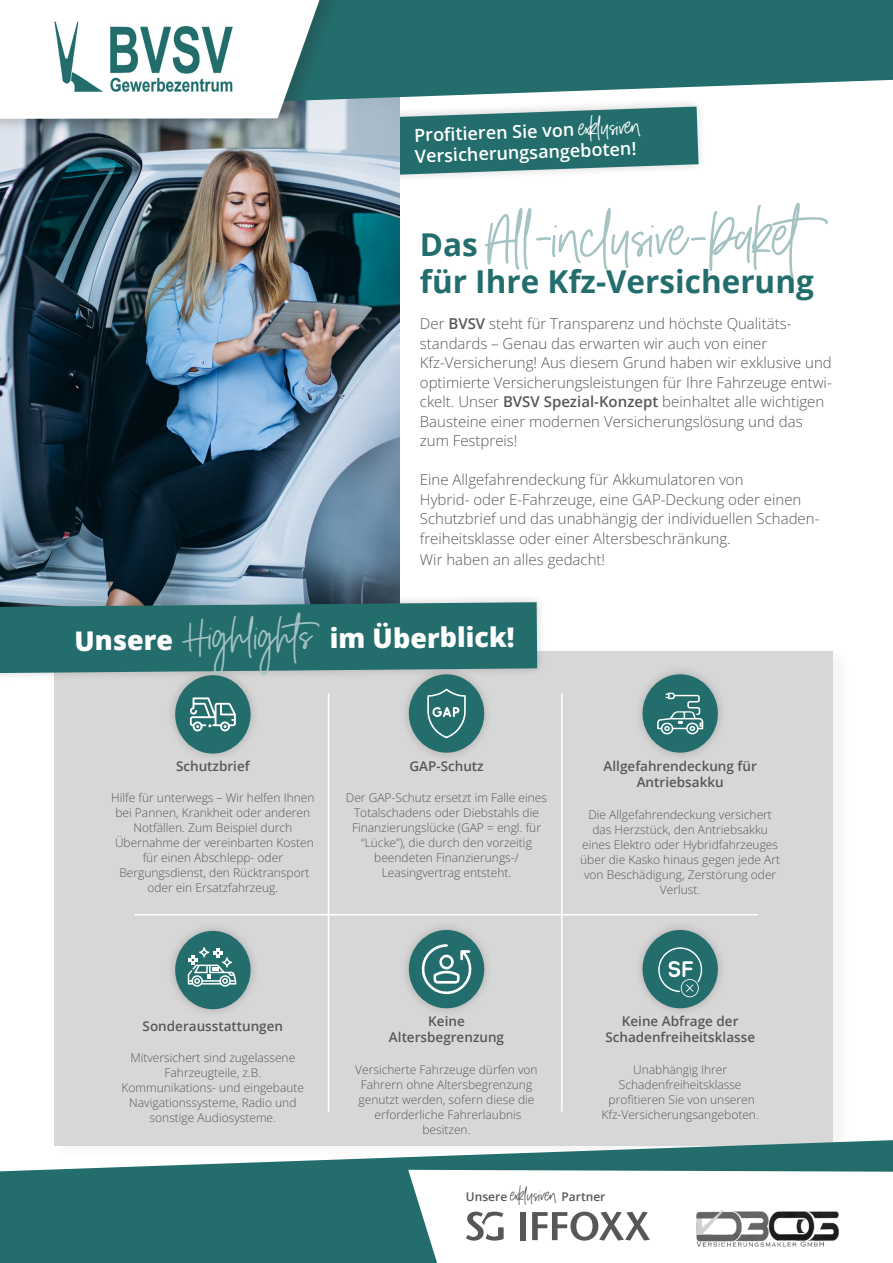
<style>
.page{position:relative;width:893px;height:1263px;background:#fff}
.page>*{position:absolute;margin:0;border:0;box-sizing:border-box;transform-origin:0 0}
.Text_klein{font:40.5px "Golden Youth Script";color:#a5c3c3}
.t1{font:700 31.5px/37.5px "Open Sans";color:#236d6c}
.Text_klein-2{font:800 27px "Open Sans";color:#fff}
.t2{font:600 18px "Open Sans";color:#fff}
.t3{font:15px/19.5px "Open Sans";color:#57585a}
.t4{font:600 13.5px "Open Sans";color:#57585a}
.Text_klein-3{font:12px/15px "Open Sans";color:#57585a;text-align:center}
.t5{font:600 12px "Open Sans";color:#57585a}
.s1{font-family:"Golden Youth Script";font-weight:400;font-size:24px}
.s2{font-weight:600}
.s3{font-family:"Golden Youth Script";font-weight:400;font-size:18px}
</style>
<div class="page">
<svg style="left:400px;top:111px;width:301px;height:67px;background:#458382"></svg>
<img style="left:0;top:111px;width:400px;height:481px">
<svg style="left:348px;top:0;width:545px;height:111px;fill:#236d6c"></svg>
<div style="left:54px;top:645px;width:798px;height:515px;background:#fbfbfb"></div>
<div style="left:54px;top:651px;width:778px;height:495px;background:#d7d7d7"></div>
<svg style="left:0;top:1140px;width:893px;height:123px;fill:#236d6c"></svg>
<div style="left:0;top:0;width:348px;height:133px;background:#231f20;opacity:.21"></div>
<svg style="left:0;top:0;width:319px;height:119px"></svg>
<div style="left:166px;top:666px;width:94px;height:97px;background:#231f20;opacity:.23"></div>
<div style="left:175px;top:675px;width:76px;height:78px;background:#236d6c;border-radius:50%"></div>
<svg style="left:0;top:592px;width:541px;height:91px"></svg>
<svg style="left:0;top:602px;width:537px;height:71px;background:#2a706f"></svg>
<div style="left:400px;top:665px;width:93px;height:97px;background:#231f20;opacity:.23"></div>
<div style="left:409px;top:674px;width:75px;height:79px;background:#236d6c;border-radius:50%"></div>
<svg style="left:190px;top:697px;width:46px;height:34px"></svg>
<div style="left:166px;top:922px;width:94px;height:97px;background:#231f20;opacity:.23"></div>
<div style="left:175px;top:931px;width:76px;height:78px;background:#236d6c;border-radius:50%"></div>
<div style="left:400px;top:921px;width:93px;height:97px;background:#231f20;opacity:.23"></div>
<div style="left:409px;top:930px;width:75px;height:78px;background:#236d6c;border-radius:50%"></div>
<div style="left:633px;top:665px;width:94px;height:97px;background:#231f20;opacity:.23"></div>
<div style="left:642px;top:674px;width:76px;height:79px;background:#236d6c;border-radius:50%"></div>
<div style="left:633px;top:921px;width:94px;height:97px;background:#231f20;opacity:.23"></div>
<div style="left:642px;top:930px;width:76px;height:78px;background:#236d6c;border-radius:50%"></div>
<svg style="left:657px;top:693px;width:46px;height:41px"></svg>
<svg style="left:188px;top:947px;width:48px;height:40px"></svg>
<svg style="left:427px;top:689px;width:39px;height:49px"></svg>
<svg style="left:421px;top:944px;width:51px;height:51px"></svg>
<svg style="left:658px;top:947px;width:44px;height:50px"></svg>
<hr style="left:328px;top:693px;width:1px;height:419px;background:#fff">
<hr style="left:561px;top:693px;width:1px;height:419px;background:#fff">
<hr style="left:135px;top:914px;width:623px;height:1px;background:#fff">
<div style="left:409px;top:1164px;width:484px;height:99px;background:#236c6b"></div>
<svg style="left:408px;top:1170px;width:485px;height:93px;background:#ecefef"></svg>
<img style="left:694px;top:1209px;width:145px;height:39px">
<img style="left:54px;top:21px;width:179px;height:71px">
<svg style="left:485px;top:202px;width:343px;height:76px"></svg>
<p class="t2" style="left:414px;top:123px;width:228px;rotate:-2deg">Profi tieren Sie von <span class="s1">exklusiven</span></p>
<p class="t2" style="left:415px;top:144px;width:223px;rotate:-2deg">Versicherungsangeboten!</p>
<p class="t1" style="left:420px;top:225px;width:395px">Das<br>für Ihre Kfz-Versicherung</p>
<p class="t3" style="left:420px;top:314px;width:373px">Der <span class="s2">BVSV</span> steht für Transparenz und höchste Qualitäts&shy;standards – Genau das erwarten wir auch von einer</p>
<p class="t3" style="left:420px;top:353px;width:414px">Kfz-Versicherung! Aus diesem Grund haben wir exklusive und optimierte Versicherungsleistungen für Ihre Fahrzeuge entwi&shy;ckelt. Unser <span class="s2">BVSV Spezial-Konzept</span> beinhaltet alle wichtigen Bausteine einer modernen Versicherungslösung und das zum Festpreis!</p>
<p class="t3" style="left:420px;top:470px;width:325px">Eine Allgefahrendeckung für Akkumulatoren von</p>
<p class="t3" style="left:420px;top:489px;width:401px">Hybrid- oder E-Fahrzeuge, eine GAP-Deckung oder einen<br>Schutzbrief und das unabhängig der individuellen Schaden&shy;freiheitsklasse oder einer Altersbeschränkung.</p>
<p class="t3" style="left:420px;top:550px;width:187px">Wir haben an alles gedacht!</p>
<p class="Text_klein-2" style="left:74px;top:621px;width:100px;rotate:-1deg">Unsere</p>
<p class="Text_klein" style="left:187px;top:611px;width:147px">Highlights</p>
<p class="Text_klein-2" style="left:329px;top:619px;width:186px;rotate:-1deg">im Überblick!</p>
<p class="t4" style="left:176px;top:757px;width:75px">Schutzbrief</p>
<p class="Text_klein-3" style="left:111px;top:790px;width:205px">Hilfe für unterwegs – Wir helfen Ihnen bei Pannen, Krankheit oder anderen<br>Notfällen. Zum Beispiel durch</p>
<p class="Text_klein-3" style="left:115px;top:835px;width:200px">Übernahme der vereinbarten Kosten für einen Abschlepp- oder</p>
<p class="Text_klein-3" style="left:119px;top:865px;width:192px">Bergungsdienst, den Rücktransport oder ein Ersatzfahrzeug.</p>
<p class="t4" style="left:409px;top:757px;width:76px">GAP-Schutz</p>
<p class="Text_klein-3" style="left:346px;top:790px;width:203px">Der GAP-Schutz ersetzt im Falle eines Totalschadens oder Diebstahls die Finanzierungslücke (GAP = engl. für “Lücke”), die durch den vorzeitig</p>
<p class="Text_klein-3" style="left:374px;top:850px;width:146px">beendeten Finanzierungs-/</p>
<p class="Text_klein-3" style="left:382px;top:865px;width:131px">Leasingvertrag entsteht.</p>
<p class="t4" style="left:604px;top:757px;width:155px">Allgefahrendeckung für</p>
<p class="t4" style="left:637px;top:773px;width:88px">Antriebsakku</p>
<p class="Text_klein-3" style="left:580px;top:807px;width:201px">Die Allgefahrendeckung versichert das Herzstück, den Antriebsakku eines Elektro oder Hybridfahrzeuges über die Kasko hinaus gegen jede Art von Beschädigung, Zerstörung oder<br>Verlust.</p>
<p class="t4" style="left:143px;top:1016px;width:142px">Sonderausstattungen</p>
<p class="Text_klein-3" style="left:130px;top:1050px;width:166px">Mitversichert sind zugelassene</p>
<p class="Text_klein-3" style="left:165px;top:1065px;width:98px">Fahrzeugteile, z.B.</p>
<p class="Text_klein-3" style="left:122px;top:1080px;width:184px">Kommunikations- und eingebaute</p>
<p class="Text_klein-3" style="left:129px;top:1095px;width:169px">Navigationssysteme, Radio und sonstige Audiosysteme.</p>
<p class="t4" style="left:428px;top:1012px;width:38px">Keine</p>
<p class="t4" style="left:389px;top:1028px;width:117px">Altersbegrenzung</p>
<p class="Text_klein-3" style="left:355px;top:1062px;width:184px">Versicherte Fahrzeuge dürfen von<br>Fahrern ohne Altersbegrenzung</p>
<p class="Text_klein-3" style="left:359px;top:1092px;width:177px">genutzt werden, sofern diese die</p>
<p class="Text_klein-3" style="left:375px;top:1107px;width:148px">erforderliche Fahrerlaubnis</p>
<p class="Text_klein-3" style="left:422px;top:1122px;width:50px">besitzen.</p>
<p class="t4" style="left:622px;top:1012px;width:118px">Keine Abfrage der</p>
<p class="t4" style="left:605px;top:1028px;width:151px">Schadenfreiheitsklasse</p>
<p class="Text_klein-3" style="left:633px;top:1062px;width:96px">Unabhängig Ihrer</p>
<p class="Text_klein-3" style="left:619px;top:1077px;width:124px">Schadenfreiheitsklasse</p>
<p class="Text_klein-3" style="left:609px;top:1092px;width:148px">profitieren Sie von unseren</p>
<p class="Text_klein-3" style="left:601px;top:1107px;width:159px">Kfz-Versicherungsangeboten.</p>
<p class="t5" style="left:466px;top:1188px;width:141px">Unsere <span class="s3">exklusiven</span> Partner</p>
</div>
